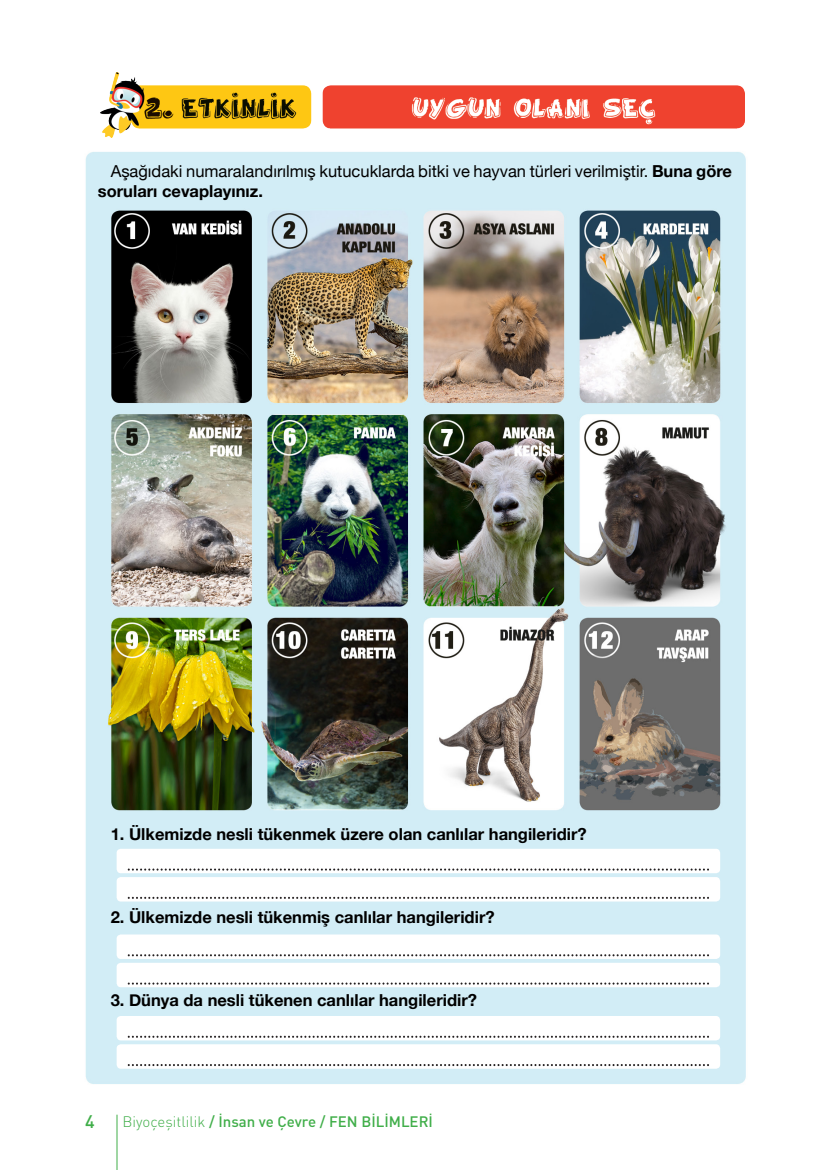
<style>
.page{position:relative;width:830px;height:1170px;background:#fff}
.page>*{position:absolute;margin:0;border:0;box-sizing:border-box;transform-origin:0 0}
.t1{font:500 18px "DIN Pro";color:#40ae49}
.t2{font:700 16.5px "Helvetica Neue";color:#000}
.t3{font:16.5px/19.8px "Helvetica Neue";color:#000}
.t4{font:500 15px "DIN Pro";color:#40ae49}
.s1{font-weight:700}
.s2{font-weight:300}
</style>
<div class="page">
<img style="left:85px;top:90px;width:661px;height:1079px">
<img style="left:87px;top:72px;width:657px;height:65px">
<div style="left:117px;top:848px;width:602px;height:25px;background:#fff;border-radius:4px"></div>
<svg style="left:128px;top:868px;width:580px;height:2px"></svg>
<div style="left:117px;top:934px;width:602px;height:24px;background:#fff;border-radius:4px"></div>
<svg style="left:128px;top:954px;width:580px;height:2px"></svg>
<div style="left:117px;top:1015px;width:602px;height:25px;background:#fff;border-radius:4px"></div>
<svg style="left:128px;top:1035px;width:580px;height:2px"></svg>
<div style="left:117px;top:877px;width:602px;height:24px;background:#fff;border-radius:4px"></div>
<svg style="left:128px;top:896px;width:580px;height:2px"></svg>
<div style="left:117px;top:962px;width:602px;height:25px;background:#fff;border-radius:4px"></div>
<svg style="left:128px;top:982px;width:580px;height:2px"></svg>
<div style="left:117px;top:1044px;width:602px;height:24px;background:#fff;border-radius:4px"></div>
<svg style="left:128px;top:1064px;width:580px;height:1px"></svg>
<hr style="left:117px;top:1114px;width:1px;height:55px;background:#40ae49">
<p class="t3" style="left:98px;top:162px;width:635px;text-indent:13px">Aşağıdaki numaralandırılmış kutucuklarda bitki ve hayvan türleri verilmiştir. <span class="s1">Buna göre soruları cevaplayınız.</span></p>
<p class="t2" style="left:111px;top:821px;width:477px">1. Ülkemizde nesli tükenmek üzere olan canlılar hangileridir?</p>
<p class="t2" style="left:111px;top:904px;width:385px">2. Ülkemizde nesli tükenmiş canlılar hangileridir?</p>
<p class="t2" style="left:111px;top:987px;width:367px">3. Dünya da nesli tükenen canlılar hangileridir?</p>
<p class="t1" style="left:85px;top:1109px;width:11px">4</p>
<p class="t4" style="left:122px;top:1111px;width:312px"><span class="s2">Biyoçeşitlilik</span> / İnsan ve Çevre / FEN BİLİMLERİ</p>
</div>
